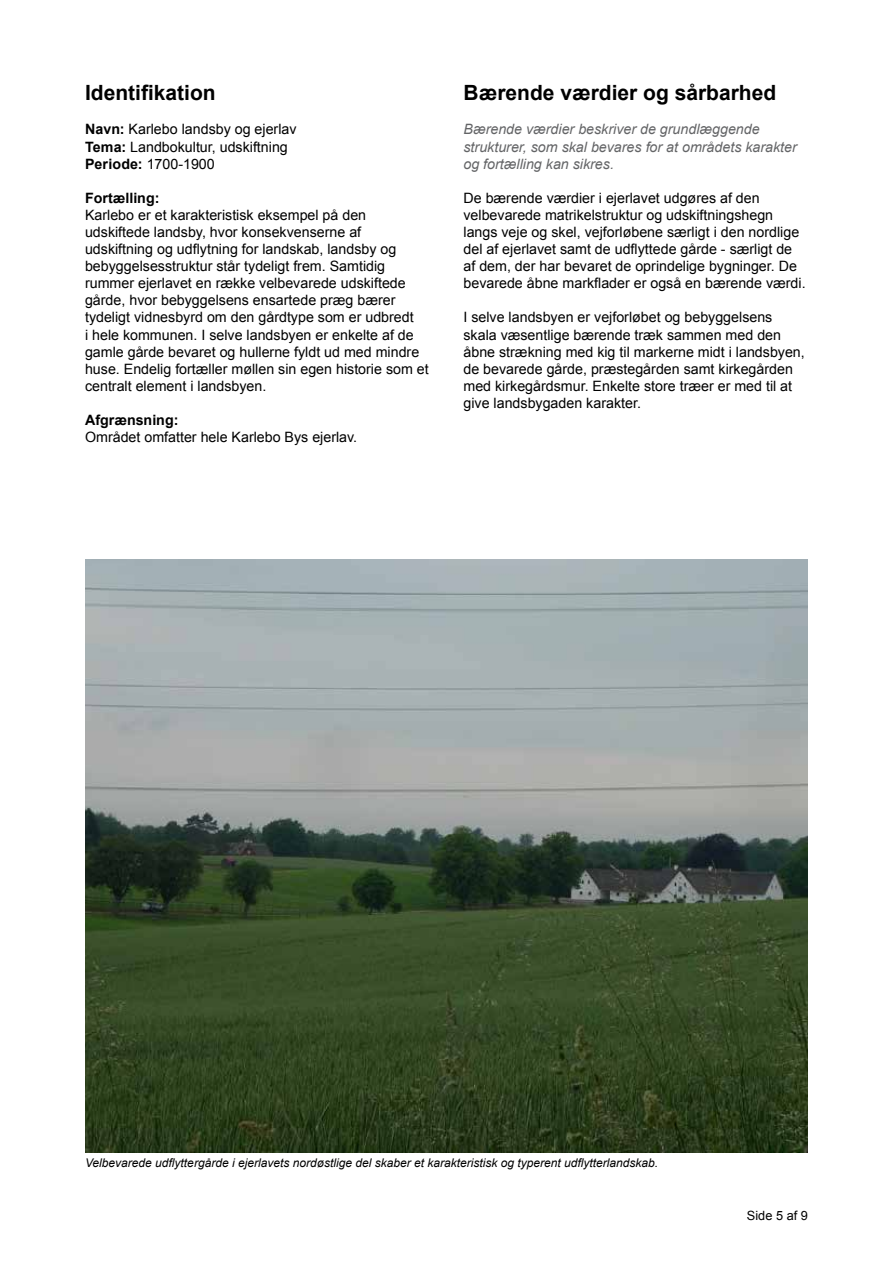
<style>
.page{position:relative;width:893px;height:1263px;background:#fff}
.page>*{position:absolute;margin:0;border:0;box-sizing:border-box;transform-origin:0 0}
.t1{font:700 21px "Arial";color:#000}
.t2{font:14.25px/17.1px "Arial";color:#000}
.t3{font:italic 14.25px/17.1px "Arial";color:#636466}
.t4{font:700 14.25px "Arial";color:#000}
.t5{font:12.75px "Arial";color:#000}
.t6{font:italic 12px "Arial";color:#000}
.s1{font-weight:700}
</style>
<div class="page">
<img style="left:85px;top:559px;width:723px;height:593px">
<h1 class="t1" style="left:85px;top:79px;width:132px">Identifikation</h1>
<p class="t2" style="left:85px;top:121px;width:213px"><span class="s1">Navn:</span> Karlebo landsby og ejerlav<br><span class="s1">Tema:</span> Landbokultur, udskiftning<br><span class="s1">Periode:</span> 1700-1900</p>
<p class="t4" style="left:85px;top:188px;width:76px">Fortælling:</p>
<p class="t2" style="left:85px;top:206px;width:345px">Karlebo er et karakteristisk eksempel på den udskiftede landsby, hvor konsekvenserne af udskiftning og udflytning for landskab, landsby og bebyggelsesstruktur står tydeligt frem. Samtidig rummer ejerlavet en række velbevarede udskiftede gårde, hvor bebyggelsens ensartede præg bærer tydeligt vidnesbyrd om den gårdtype som er udbredt<br>i hele kommunen. I selve landsbyen er enkelte af de gamle gårde bevaret og hullerne fyldt ud med mindre huse. Endelig fortæller møllen sin egen historie som et centralt element i landsbyen.</p>
<p class="t4" style="left:85px;top:410px;width:95px">Afgrænsning:</p>
<p class="t2" style="left:85px;top:429px;width:274px">Området omfatter hele Karlebo Bys ejerlav.</p>
<h1 class="t1" style="left:463px;top:79px;width:314px">Bærende værdier og sårbarhed</h1>
<p class="t3" style="left:463px;top:121px;width:335px">Bærende værdier beskriver de grundlæggende strukturer, som skal bevares for at områdets karakter og fortælling kan sikres.</p>
<p class="t2" style="left:463px;top:189px;width:344px">De bærende værdier i ejerlavet udgøres af den velbevarede matrikelstruktur og udskiftningshegn langs veje og skel, vejforløbene særligt i den nordlige del af ejerlavet samt de udflyttede gårde - særligt de af dem, der har bevaret de oprindelige bygninger. De bevarede åbne markflader er også en bærende værdi.</p>
<p class="t2" style="left:463px;top:309px;width:343px">I selve landsbyen er vejforløbet og bebyggelsens skala væsentlige bærende træk sammen med den åbne strækning med kig til markerne midt i landsbyen, de bevarede gårde, præstegården samt kirkegården med kirkegårdsmur. Enkelte store træer er med til at give landsbygaden karakter.</p>
<p class="t6" style="left:85px;top:1155px;width:575px">Velbevarede udflyttergårde i ejerlavets nordøstlige del skaber et karakteristisk og typerent udflytterlandskab.</p>
<p class="t5" style="left:747px;top:1207px;width:62px">Side 5 af 9</p>
</div>
